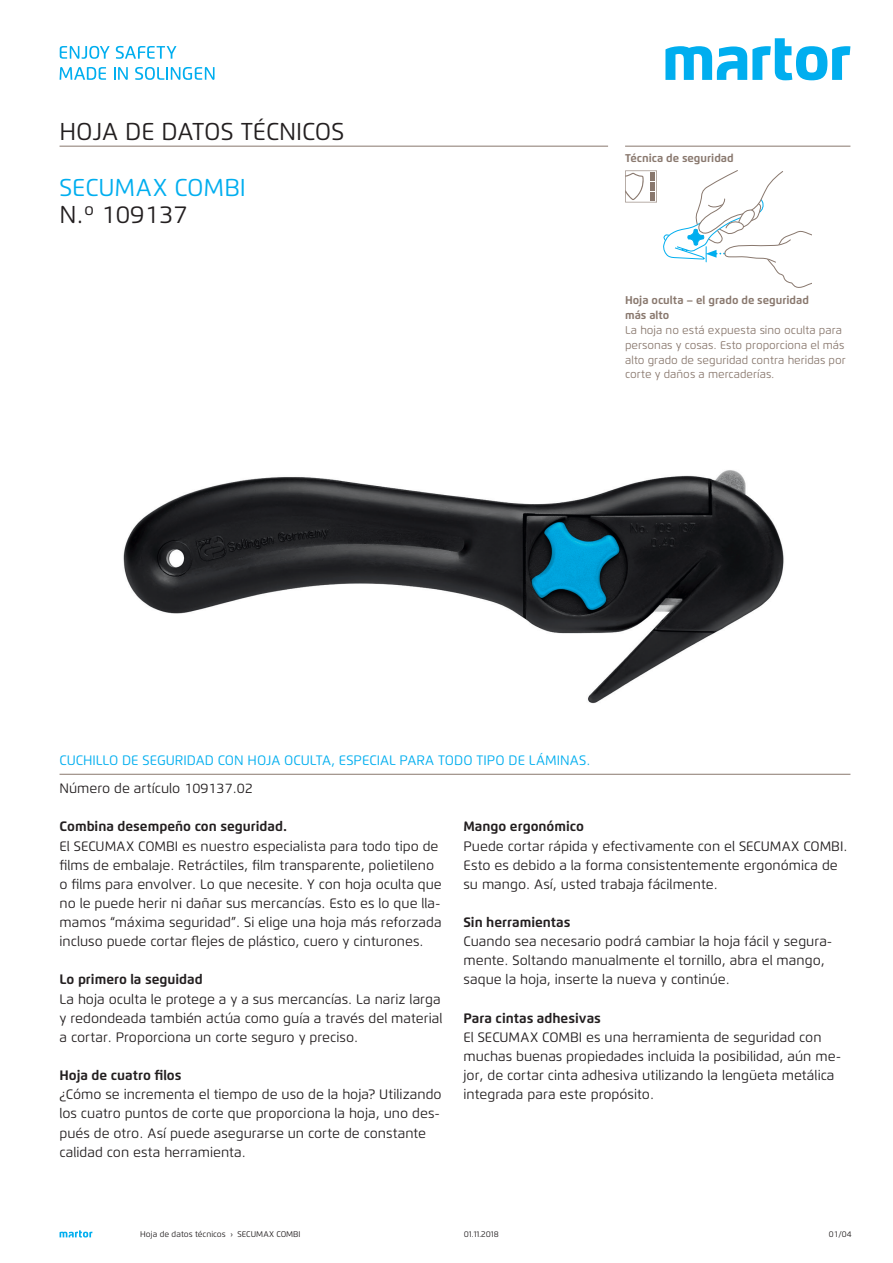
<style>
.page{position:relative;width:893px;height:1263px;background:#fff}
.page>*{position:absolute;margin:0;border:0;box-sizing:border-box;transform-origin:0 0}
.t1{font:24.3px "Flexo";color:#231f20}
.t2{font:24.3px "Flexo";color:#00aeef}
.t3{font:13.65px/19.2px "Flexo";color:#231f20}
.t4{font:700 13.65px "Flexo";color:#231f20}
.t5{font:13.65px "Flexo";color:#00aeef}
.t6{font:11.25px/14.9px "Flexo";color:#89786e}
.t7{font:700 11.25px/14.9px "Flexo";color:#89786e}
.t8{font:8.25px "Flexo";color:#231f20}
</style>
<div class="page">
<svg style="left:60px;top:1230px;width:32px;height:7px"></svg>
<img style="left:123px;top:470px;width:661px;height:234px">
<svg style="left:663px;top:171px;width:149px;height:117px"></svg>
<svg style="left:625px;top:171px;width:32px;height:31px"></svg>
<div style="left:650px;top:173px;width:5px;height:8px;background:#89786e"></div>
<div style="left:650px;top:192px;width:5px;height:8px;background:#89786e"></div>
<div style="left:650px;top:182px;width:5px;height:8px;background:#89786e"></div>
<svg style="left:665px;top:38px;width:185px;height:42px"></svg>
<svg style="left:60px;top:46px;width:50px;height:13px"></svg>
<svg style="left:116px;top:46px;width:60px;height:13px"></svg>
<svg style="left:60px;top:67px;width:46px;height:13px"></svg>
<svg style="left:114px;top:67px;width:14px;height:13px"></svg>
<svg style="left:135px;top:67px;width:80px;height:13px"></svg>
<hr style="left:60px;top:774px;width:790px;height:1px;background:#89786e">
<hr style="left:625px;top:146px;width:225px;height:1px;background:#89786e">
<hr style="left:60px;top:146px;width:548px;height:1px;background:#89786e">
<h1 class="t1" style="left:60px;top:117px;width:286px">HOJA DE DATOS TÉCNICOS</h1>
<h1 class="t2" style="left:60px;top:172px;width:188px">SECUMAX COMBI</h1>
<h1 class="t1" style="left:60px;top:200px;width:130px">N.º 109137</h1>
<p class="t7" style="left:625px;top:150px;width:110px">Técnica de seguridad</p>
<p class="t7" style="left:625px;top:293px;width:185px">Hoja oculta – el grado de seguridad más alto</p>
<p class="t6" style="left:625px;top:322px;width:222px">La hoja no está expuesta sino oculta para personas y cosas. Esto proporciona el más alto grado de seguridad contra heridas por corte y daños a mercaderías.</p>
<p class="t5" style="left:60px;top:752px;width:532px">CUCHILLO DE SEGURIDAD CON HOJA OCULTA, ESPECIAL PARA TODO TIPO DE LÁMINAS.</p>
<p class="t3" style="left:60px;top:779px;width:195px">Número de artículo 109137.02</p>
<p class="t4" style="left:60px;top:818px;width:229px">Combina desempeño con seguridad.</p>
<p class="t3" style="left:60px;top:836px;width:384px">El SECUMAX COMBI es nuestro especialista para todo tipo de films de embalaje. Retráctiles, film transparente, polietileno o films para envolver. Lo que necesite. Y con hoja oculta que no le puede herir ni dañar sus mercancías. Esto es lo que lla&shy;mamos “máxima seguridad”. Si elige una hoja más reforzada incluso puede cortar flejes de plástico, cuero y cinturones.</p>
<p class="t4" style="left:60px;top:971px;width:145px">Lo primero la seguidad</p>
<p class="t3" style="left:60px;top:989px;width:385px">La hoja oculta le protege a y a sus mercancías. La nariz larga y redondeada también actúa como guía a través del material a cortar. Proporciona un corte seguro y preciso.</p>
<p class="t4" style="left:60px;top:1067px;width:123px">Hoja de cuatro filos</p>
<p class="t3" style="left:60px;top:1085px;width:384px">¿Cómo se incrementa el tiempo de uso de la hoja? Utilizando los cuatro puntos de corte que proporciona la hoja, uno des&shy;pués de otro. Así puede asegurarse un corte de constante calidad con esta herramienta.</p>
<p class="t4" style="left:463px;top:818px;width:122px">Mango ergonómico</p>
<p class="t3" style="left:463px;top:836px;width:385px">Puede cortar rápida y efectivamente con el SECUMAX COMBI.<br>Esto es debido a la forma consistentemente ergonómica de su mango. Así, usted trabaja fácilmente.</p>
<p class="t4" style="left:463px;top:914px;width:108px">Sin herramientas</p>
<p class="t3" style="left:463px;top:932px;width:370px">Cuando sea necesario podrá cambiar la hoja fácil y segura&shy;mente. Soltando manualmente el tornillo, abra el mango, saque la hoja, inserte la nueva y continúe.</p>
<p class="t4" style="left:463px;top:1009px;width:139px">Para cintas adhesivas</p>
<p class="t3" style="left:463px;top:1027px;width:379px">El SECUMAX COMBI es una herramienta de seguridad con muchas buenas propiedades incluida la posibilidad, aún me&shy;jor, de cortar cinta adhesiva utilizando la lengüeta metálica integrada para este propósito.</p>
<p class="t8" style="left:140px;top:1229px;width:162px">Hoja de datos técnicos › SECUMAX COMBI</p>
<p class="t8" style="left:464px;top:1229px;width:36px">01.11.2018</p>
<p class="t8" style="left:829px;top:1229px;width:24px">01/04</p>
</div>
